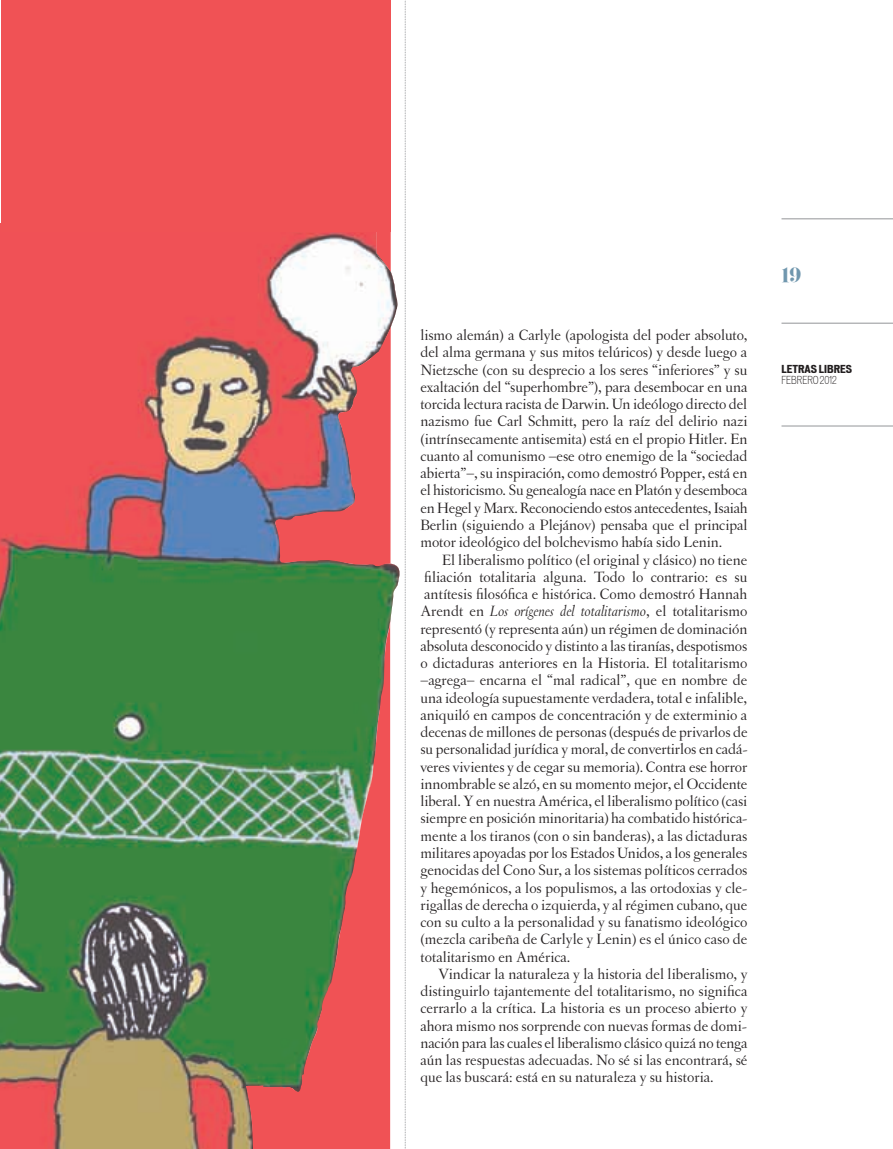
<style>
.page{position:relative;width:893px;height:1149px;background:#fff}
.page>*{position:absolute;margin:0;border:0;box-sizing:border-box;transform-origin:0 0}
.t1{font:18px "Eloquent JF";color:#7097ae}
.t2{font:15.75px/17.2px "Letras Oldstyle";color:#231f20;text-align:justify}
.t3{font:700 expanded 10.5px "Vonnes";color:#231f20}
.t4{font:300 condensed 10.5px "Vonnes";color:#231f20}
.s1{font-style:italic}
</style>
<div class="page">
<hr style="left:781px;top:425px;width:112px;height:1px;background:#939598">
<hr style="left:781px;top:218px;width:112px;height:1px;background:#939598">
<hr style="left:781px;top:323px;width:112px;height:1px;background:#939598">
<img style="left:0;top:223px;width:274px;height:925px">
<div style="left:1px;top:0;width:390px;height:232px;background:#f05255"></div>
<svg style="left:246px;top:620px;width:28px;height:528px;background:#538349"></svg>
<svg style="left:274px;top:0;width:132px;height:1149px"></svg>
<svg style="left:0;top:1071px;width:1px;height:78px"></svg>
<p class="t2" style="left:420px;top:326px;width:329px">lismo alemán) a Carlyle (apologista del poder absoluto, del alma germana y sus mitos telúricos) y desde luego a Nietzsche (con su desprecio a los seres “inferiores” y su exaltación del “superhombre”), para desembocar en una torcida lectura racista de Darwin. Un ideólogo directo del nazismo fue Carl Schmitt, pero la raíz del delirio nazi (intrínsecamente antisemita) está en el propio Hitler. En cuanto al comunismo –ese otro enemigo de la “sociedad abierta”–, su inspiración, como demostró Popper, está en el historicismo. Su genealogía nace en Platón y desemboca en Hegel y Marx. Reconociendo estos antecedentes, Isaiah Berlin (siguiendo a Plejánov) pensaba que el principal motor ideológico del bolchevismo había sido Lenin.</p>
<p class="t2" style="left:420px;top:550px;width:329px;text-indent:22px">El liberalismo político (el original y clásico) no tiene filiación totalitaria alguna. Todo lo contrario: es su antítesis filosófica e histórica. Como demostró Hannah Arendt en <span class="s1">Los orígenes del totalitarismo</span>, el totalitarismo representó (y representa aún) un régimen de dominación absoluta desconocido y distinto a las tiranías, despotismos o dictaduras anteriores en la Historia. El totalitarismo –agrega– encarna el “mal radical”, que en nombre de una ideología supuestamente verdadera, total e infalible, aniquiló en campos de concentración y de exterminio a decenas de millones de personas (después de privarlos de su personalidad jurídica y moral, de convertirlos en cadá&shy;veres vivientes y de cegar su memoria). Contra ese horror innombrable se alzó, en su momento mejor, el Occidente liberal. Y en nuestra América, el liberalismo político (casi siempre en posición minoritaria) ha combatido histórica&shy;mente a los tiranos (con o sin banderas), a las dictaduras militares apoyadas por los Estados Unidos, a los generales genocidas del Cono Sur, a los sistemas políticos cerrados y hegemónicos, a los populismos, a las ortodoxias y cle&shy;rigallas de derecha o izquierda, y al régimen cubano, que con su culto a la personalidad y su fanatismo ideológico (mezcla caribeña de Carlyle y Lenin) es el único caso de totalitarismo en América.</p>
<p class="t2" style="left:420px;top:964px;width:328px;text-indent:18px">Vindicar la naturaleza y la historia del liberalismo, y distinguirlo tajantemente del totalitarismo, no significa cerrarlo a la crítica. La historia es un proceso abierto y ahora mismo nos sorprende con nuevas formas de domi&shy;nación para las cuales el liberalismo clásico quizá no tenga aún las respuestas adecuadas. No sé si las encontrará, sé que las buscará: está en su naturaleza y su historia.</p>
<p class="t1" style="left:781px;top:262px;width:21px">19</p>
<p class="t3" style="left:781px;top:362px;width:72px">LETRAS LIBRES</p>
<p class="t4" style="left:781px;top:373px;width:57px">FEBRERO 2012</p>
</div>
